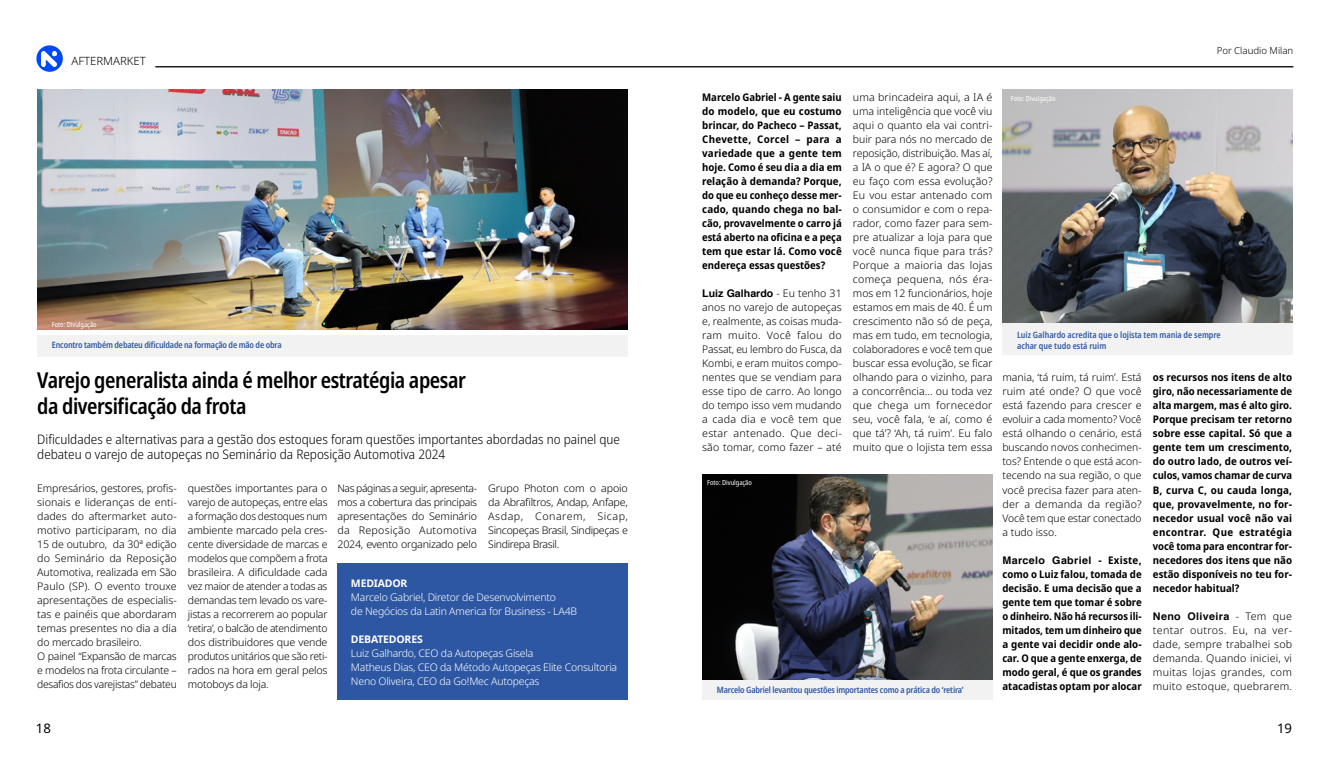
<style>
.page{position:relative;width:1330px;height:774px;background:#fff}
.page>*{position:absolute;margin:0;border:0;box-sizing:border-box;transform-origin:0 0}
.t1{font:600 condensed 21.88px/26.2px "Noto Sans";letter-spacing:-.02em;color:#000}
.t2{font:300 semi-condensed 13.12px/14.9px "Noto Sans";color:#000}
.t3{font:13.12px "Noto Sans";color:#000}
.t4{font:300 11.38px "Noto Sans";color:#000}
.t5{font:300 10.5px/14px "Noto Sans";letter-spacing:-.005em;color:#000;text-align:justify}
.t6{font:700 semi-condensed 10.5px/14px "Noto Sans";color:#000;text-align:justify}
.t7{font:300 10.5px/14px "Noto Sans";letter-spacing:-.02em;color:#fff}
.t8{font:700 10.5px "Helvetica";letter-spacing:.035em;color:#000}
.t9{font:700 10.5px "Helvetica";color:#000}
.t10{font:700 10.5px "Noto Sans";letter-spacing:-.02em;color:#fff}
.t11{font:300 9.62px "Noto Sans";color:#000}
.t12{font:600 condensed 8.75px "Noto Sans";letter-spacing:-.02em;color:#3159a4}
.t13{font:600 condensed 8.75px/10.5px "Noto Sans";color:#3159a4}
.t14{font:condensed 7px "Noto Sans";color:#fff}
.s1{font-family:"Noto Sans";font-weight:300}
.s2{font-family:"Noto Sans";font-stretch:semi-condensed}
</style>
<div class="page">
<svg style="left:36px;top:45px;width:27px;height:27px"></svg>
<img style="left:41px;top:52px;width:16px;height:14px">
<hr style="left:155px;top:66px;width:1138px;height:1px;background:#000">
<img style="left:37px;top:89px;width:590px;height:240px">
<div style="left:37px;top:335px;width:591px;height:21px;background:#f2f2f2"></div>
<div style="left:337px;top:563px;width:291px;height:136px;background:#2e57a3"></div>
<img style="left:702px;top:474px;width:290px;height:206px">
<div style="left:702px;top:680px;width:290px;height:19px;background:#f2f2f2"></div>
<img style="left:1002px;top:89px;width:290px;height:234px">
<div style="left:1002px;top:323px;width:290px;height:32px;background:#f2f2f2"></div>
<p class="t4" style="left:71px;top:53px;width:76px">AFTERMARKET</p>
<p class="t14" style="left:52px;top:319px;width:46px">Foto: Divulgação</p>
<p class="t12" style="left:52px;top:338px;width:231px">Encontro também debateu dificuldade na formação de mão de obra</p>
<h1 class="t1" style="left:37px;top:367px;width:430px">Varejo generalista ainda é melhor estratégia apesar da diversificação da frota</h1>
<p class="t2" style="left:37px;top:432px;width:584px">Dificuldades e alternativas para a gestão dos estoques foram questões importantes abordadas no painel que debateu o varejo de autopeças no Seminário da Reposição Automotiva 2024</p>
<p class="t5" style="left:37px;top:481px;width:141px;text-align:left">Empresários, gestores, profis&shy;sionais e lideranças de enti&shy;dades do aftermarket auto&shy;motivo participaram, no dia<br>15 de outubro, da 30ª edição do Seminário da Reposição<br>Automotiva, realizada em São<br>Paulo (SP). O evento trouxe apresentações de especialis&shy;tas e painéis que abordaram temas presentes no dia a dia do mercado brasileiro.<br>O painel “Expansão de marcas e modelos na frota circulante – desafios dos varejistas” debateu</p>
<p class="t5" style="left:188px;top:481px;width:141px">questões importantes para o varejo de autopeças, entre elas a formação dos destoques num ambiente marcado pela cres&shy;cente diversidade de marcas e modelos que compõem a frota brasileira. A dificuldade cada vez maior de atender a todas as demandas tem levado os vare&shy;jistas a recorrerem ao popular ‘retira’, o balcão de atendimento dos distribuidores que vende produtos unitários que são reti&shy;rados na hora em geral pelos motoboys da loja.</p>
<p class="t5" style="left:337px;top:481px;width:141px">Nas páginas a seguir, apresenta&shy;mos a cobertura das principais apresentações do Seminário da Reposição Automotiva 2024, evento organizado pelo</p>
<p class="t5" style="left:488px;top:481px;width:141px">Grupo Photon com o apoio da Abrafiltros, Andap, Anfape, Asdap, Conarem, Sicap, Sincopeças Brasil, Sindipeças e Sindirepa Brasil.</p>
<p class="t10" style="left:351px;top:576px;width:58px">MEDIADOR</p>
<p class="t7" style="left:351px;top:591px;width:228px">Marcelo Gabriel, Diretor de Desenvolvimento<br>de Negócios da Latin America for Business - LA4B</p>
<p class="t10" style="left:351px;top:632px;width:73px">DEBATEDORES</p>
<p class="t7" style="left:351px;top:647px;width:268px">Luiz Galhardo, CEO da Autopeças Gisela<br>Matheus Dias, CEO da Método Autopeças Elite Consultoria<br>Neno Oliveira, CEO da Go!Mec Autopeças</p>
<p class="t11" style="left:1216px;top:44px;width:78px">Por Claudio Milan</p>
<p class="t6" style="left:702px;top:90px;width:141px">Marcelo Gabriel - A gente saiu do modelo, que eu costumo brincar, do Pacheco – Passat, Chevette, Corcel – para a variedade que a gente tem hoje. Como é seu dia a dia em relação à demanda? Porque, do que eu conheço desse mer&shy;cado, quando chega no bal&shy;cão, provavelmente o carro já está aberto na oficina e a peça tem que estar lá. Como você endereça essas questões?</p>
<p class="t9" style="left:702px;top:284px;width:141px">Luiz Galhardo <span class="s1">- Eu tenho 31</span></p>
<p class="t5" style="left:702px;top:300px;width:141px">anos no varejo de autopeças e, realmente, as coisas muda&shy;ram muito. Você falou do Passat, eu lembro do Fusca, da Kombi, e eram muitos compo&shy;nentes que se vendiam para esse tipo de carro. Ao longo do tempo isso vem mudando a cada dia e você tem que estar antenado. Que deci&shy;são tomar, como fazer – até</p>
<p class="t14" style="left:707px;top:478px;width:46px">Foto: Divulgação</p>
<p class="t5" style="left:853px;top:90px;width:141px">uma brincadeira aqui, a IA é uma inteligência que você viu aqui o quanto ela vai contri&shy;buir para nós no mercado de reposição, distribuição. Mas aí, a IA o que é? E agora? O que eu faço com essa evolução?<br>Eu vou estar antenado com o consumidor e com o repa&shy;rador, como fazer para sem&shy;pre atualizar a loja para que você nunca fique para trás?<br>Porque a maioria das lojas começa pequena, nós éra&shy;mos em 12 funcionários, hoje estamos em mais de 40. É um crescimento não só de peça, mas em tudo, em tecnologia, colaboradores e você tem que buscar essa evolução, se ficar olhando para o vizinho, para a concorrência... ou toda vez que chega um fornecedor seu, você fala, ‘e aí, como é que tá’? ‘Ah, tá ruim’. Eu falo muito que o lojista tem essa</p>
<p class="t12" style="left:717px;top:684px;width:248px">Marcelo Gabriel levantou questões importantes como a prática do ‘retira’</p>
<p class="t14" style="left:1010px;top:94px;width:46px">Foto: Divulgação</p>
<p class="t13" style="left:1017px;top:330px;width:205px">Luiz Galhardo acredita que o lojista tem mania de sempre achar que tudo está ruim</p>
<p class="t5" style="left:1002px;top:371px;width:141px">mania, ‘tá ruim, tá ruim’. Está ruim até onde? O que você está fazendo para crescer e evoluir a cada momento? Você está olhando o cenário, está buscando novos conhecimen&shy;tos? Entende o que está acon&shy;tecendo na sua região, o que você precisa fazer para aten&shy;der a demanda da região?<br>Você tem que estar conectado a tudo isso.</p>
<p class="t8" style="left:1002px;top:551px;width:141px">Marcelo Gabriel <span class="s2">- Existe,</span></p>
<p class="t6" style="left:1002px;top:567px;width:141px">como o Luiz falou, tomada de decisão. E uma decisão que a gente tem que tomar é sobre o dinheiro. Não há recursos ili&shy;mitados, tem um dinheiro que a gente vai decidir onde alo&shy;car. O que a gente enxerga, de modo geral, é que os grandes atacadistas optam por alocar</p>
<p class="t6" style="left:1152px;top:371px;width:141px">os recursos nos itens de alto giro, não necessariamente de alta margem, mas é alto giro.<br>Porque precisam ter retorno sobre esse capital. Só que a gente tem um crescimento, do outro lado, de outros veí&shy;culos, vamos chamar de curva B, curva C, ou cauda longa, que, provavelmente, no for&shy;necedor usual você não vai encontrar. Que estratégia você toma para encontrar for&shy;necedores dos itens que não estão disponíveis no teu for&shy;necedor habitual?</p>
<p class="t8" style="left:1152px;top:607px;width:141px">Neno Oliveira <span class="s1">- Tem que</span></p>
<p class="t5" style="left:1152px;top:623px;width:141px">tentar outros. Eu, na ver&shy;dade, sempre trabalhei sob demanda. Quando iniciei, vi muitas lojas grandes, com muito estoque, quebrarem.</p>
<p class="t3" style="left:36px;top:719px;width:17px">18</p>
<p class="t3" style="left:1277px;top:719px;width:17px">19</p>
</div>
